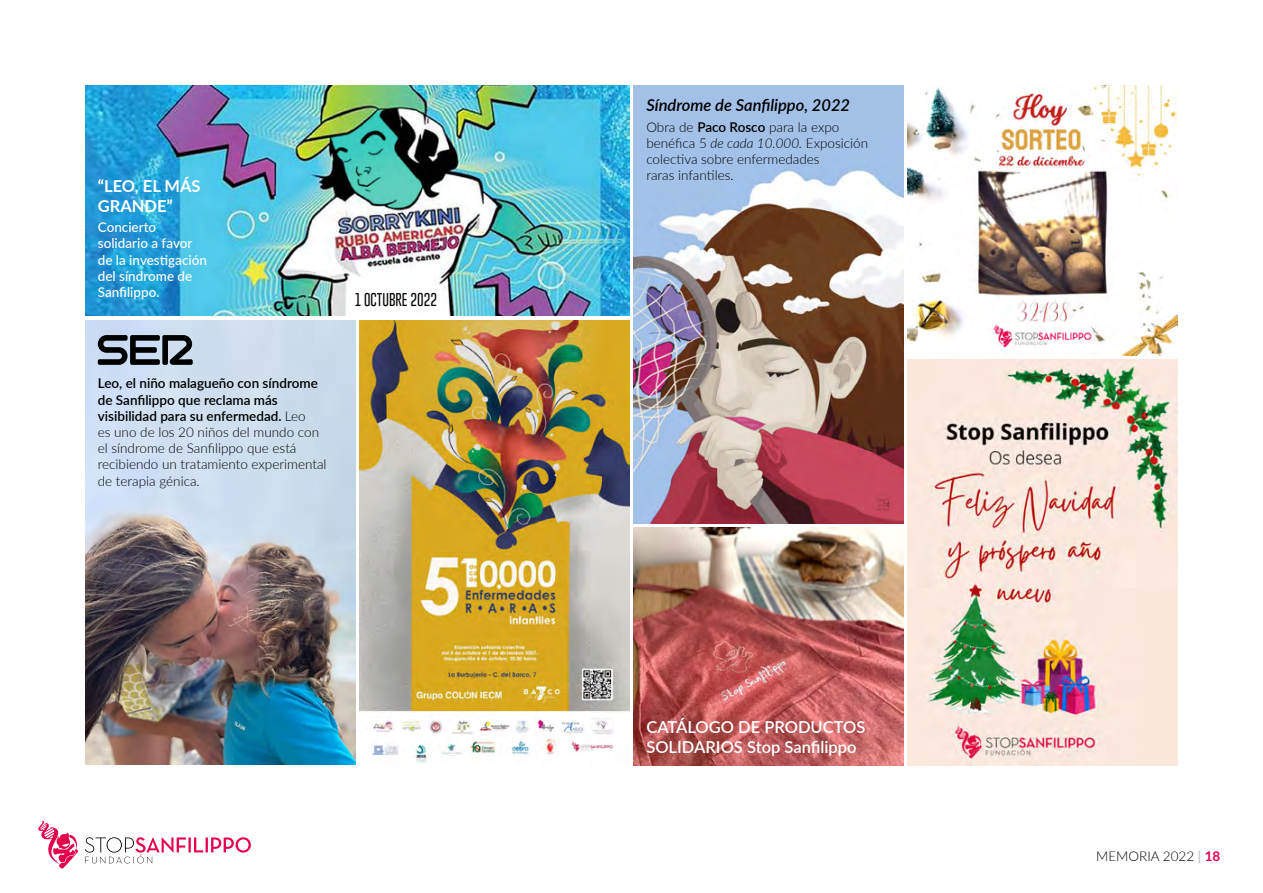
<style>
.page{position:relative;width:1263px;height:893px;background:#fff}
.page>*{position:absolute;margin:0;border:0;box-sizing:border-box;transform-origin:0 0}
.t1{font:600 16.5px/19.8px "Lato";color:#fff}
.t2{font:italic 600 16.5px "Lato";color:#000}
.t3{font:700 16.5px/19.8px "Lato";color:#fff}
.t4{font:300 13.5px/16.2px "Lato";color:#000}
.t5{font:500 13.5px/16.2px "Lato";color:#fff}
.t6{font:100 13.5px "Gobold";color:#000}
.s1{font-weight:600}
.s2{font-style:italic}
.s3{color:#878787}
.s4{font-weight:700;color:#e5004b}
</style>
<div class="page">
<svg style="left:85px;top:837px;width:166px;height:26px"></svg>
<svg style="left:38px;top:820px;width:40px;height:49px"></svg>
<img style="left:908px;top:85px;width:270px;height:270px">
<img style="left:908px;top:359px;width:270px;height:406px">
<img style="left:85px;top:85px;width:544px;height:231px">
<img style="left:85px;top:320px;width:270px;height:445px">
<svg style="left:98px;top:335px;width:95px;height:30px;background:#586069"></svg>
<img style="left:359px;top:320px;width:270px;height:443px">
<img style="left:634px;top:527px;width:270px;height:238px">
<div style="left:634px;top:85px;width:270px;height:438px;background:#a3c1e7"></div>
<img style="left:634px;top:170px;width:270px;height:353px">
<p class="t3" style="left:98px;top:175px;width:104px">“LEO, EL MÁS<br>GRANDE”</p>
<p class="t5" style="left:98px;top:219px;width:111px">Concierto solidario a favor de la investigación del síndrome de<br>Sanfilippo.</p>
<p class="t4" style="left:98px;top:375px;width:230px"><span class="s1">Leo, el niño malagueño con síndrome de Sanfilippo que reclama más visibilidad para su enfermedad.</span> Leo<br>es uno de los 20 niños del mundo con el síndrome de Sanfilippo que está recibiendo un tratamiento experimental de terapia génica.</p>
<p class="t6" style="left:355px;top:291px;width:84px">1 OCTUBRE 2022</p>
<p class="t2" style="left:646px;top:93px;width:205px">Síndrome de Sanfilippo, 2022</p>
<p class="t4" style="left:646px;top:118px;width:223px">Obra de <span class="s1">Paco Rosco</span> para la expo benéfica 5 <span class="s2">de cada 10.000.</span> Exposición colectiva sobre enfermedades<br>raras infantiles.</p>
<p class="t1" style="left:646px;top:716px;width:221px">CATÁLOGO DE PRODUCTOS<br>SOLIDARIOS Stop Sanfilippo</p>
<p class="t4" style="left:1096px;top:848px;width:126px">MEMORIA 2022 <span class="s3">|</span> <span class="s4">18</span></p>
</div>
